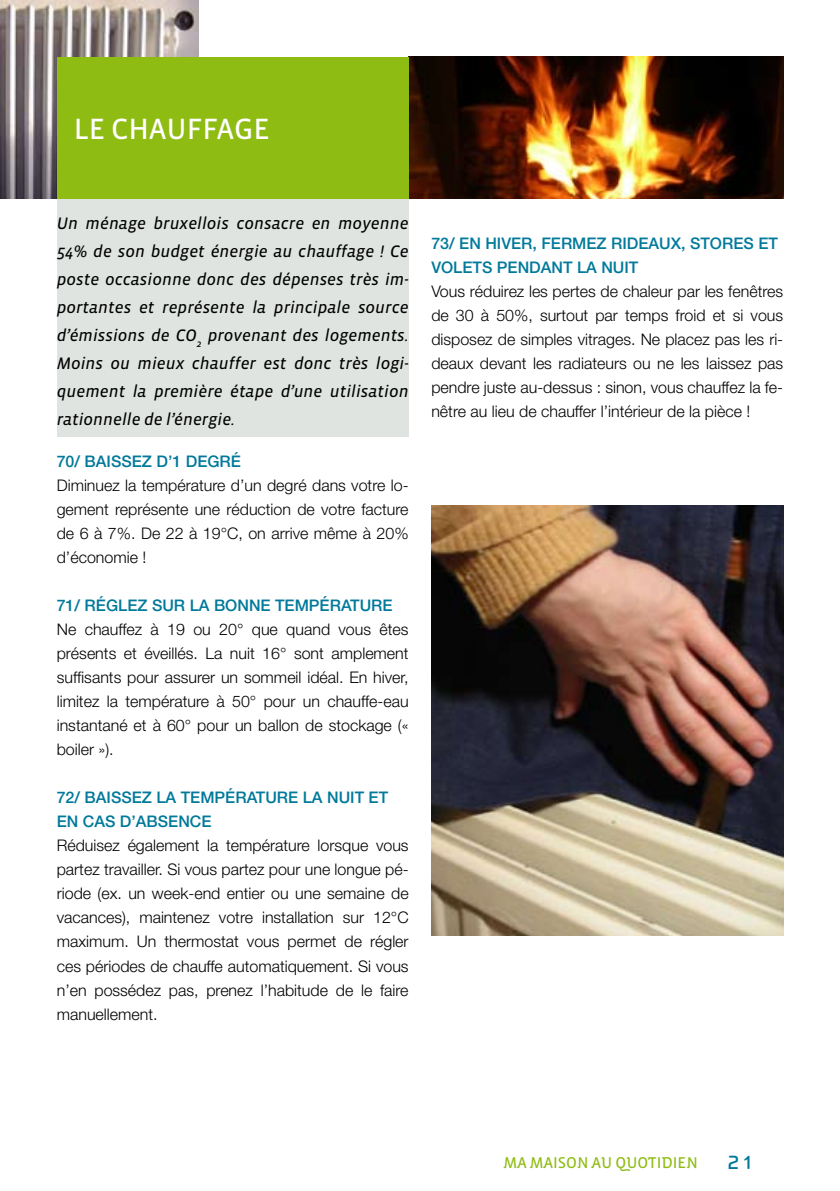
<style>
.page{position:relative;width:840px;height:1191px;background:#fff}
.page>*{position:absolute;margin:0;border:0;box-sizing:border-box;transform-origin:0 0}
.t1{font:30px "Vista Sans Reg";color:#fff}
.t2{font:italic 17px/28px "Vista Sans Reg";color:#000;text-align:justify}
.t3{font:300 16px/24px "Helvetica Neue";color:#000;text-align:justify}
.t4{font:500 16px/24px "Helvetica Neue";color:#00799a}
.t5{font:16px "Vista Sans Alt Reg";color:#8fbc13}
.s1{font-family:"Cholla Unicase";font-size:28px;color:#00799a}
</style>
<div class="page">
<div style="left:57px;top:196px;width:351px;height:241px;background:#dfe4e0"></div>
<img style="left:0;top:0;width:198px;height:198px">
<img style="left:408px;top:57px;width:374px;height:141px">
<div style="left:57px;top:57px;width:351px;height:141px;background:#8fbc13"></div>
<img style="left:431px;top:505px;width:351px;height:430px">
<h1 class="t1" style="left:74px;top:114px;width:197px">LE CHAUFFAGE</h1>
<p class="t2" style="left:57px;top:209px;width:353px">Un ménage bruxellois consacre en moyenne 54% de son budget énergie au chauffage ! Ce poste occasionne donc des dépenses très im&shy;portantes et représente la principale source d’émissions de CO<sub>2</sub> provenant des logements.<br>Moins ou mieux chauffer est donc très logi&shy;quement la première étape d’une utilisation rationnelle de l’énergie.</p>
<p class="t4" style="left:57px;top:449px;width:186px">70/ BAISSEZ D’1 DEGRÉ</p>
<p class="t3" style="left:57px;top:473px;width:353px">Diminuez la température d’un degré dans votre lo&shy;gement représente une réduction de votre facture de 6 à 7%. De 22 à 19°C, on arrive même à 20% d’économie !</p>
<p class="t4" style="left:57px;top:593px;width:337px">71/ RÉGLEZ SUR LA BONNE TEMPÉRATURE</p>
<p class="t3" style="left:57px;top:617px;width:353px">Ne chauffez à 19 ou 20° que quand vous êtes présents et éveillés. La nuit 16° sont amplement suffisants pour assurer un sommeil idéal. En hiver, limitez la température à 50° pour un chauffe-eau instantané et à 60° pour un ballon de stockage (« boiler »).</p>
<p class="t4" style="left:57px;top:785px;width:333px">72/ BAISSEZ LA TEMPÉRATURE LA NUIT ET<br>EN CAS D’ABSENCE</p>
<p class="t3" style="left:57px;top:833px;width:353px">Réduisez également la température lorsque vous partez travailler. Si vous partez pour une longue pé&shy;riode (ex. un week-end entier ou une semaine de vacances), maintenez votre installation sur 12°C maximum. Un thermostat vous permet de régler ces périodes de chauffe automatiquement. Si vous n’en possédez pas, prenez l’habitude de le faire manuellement.</p>
<p class="t4" style="left:431px;top:231px;width:348px">73/ EN HIVER, FERMEZ RIDEAUX, STORES ET<br>VOLETS PENDANT LA NUIT</p>
<p class="t3" style="left:431px;top:279px;width:353px">Vous réduirez les pertes de chaleur par les fenêtres de 30 à 50%, surtout par temps froid et si vous disposez de simples vitrages. Ne placez pas les ri&shy;deaux devant les radiateurs ou ne les laissez pas pendre juste au-dessus : sinon, vous chauffez la fe&shy;nêtre au lieu de chauffer l’intérieur de la pièce !</p>
<p class="t5" style="left:503px;top:1154px;width:234px">MA MAISON AU QUOTIDIEN <span class="s1">21</span></p>
</div>
